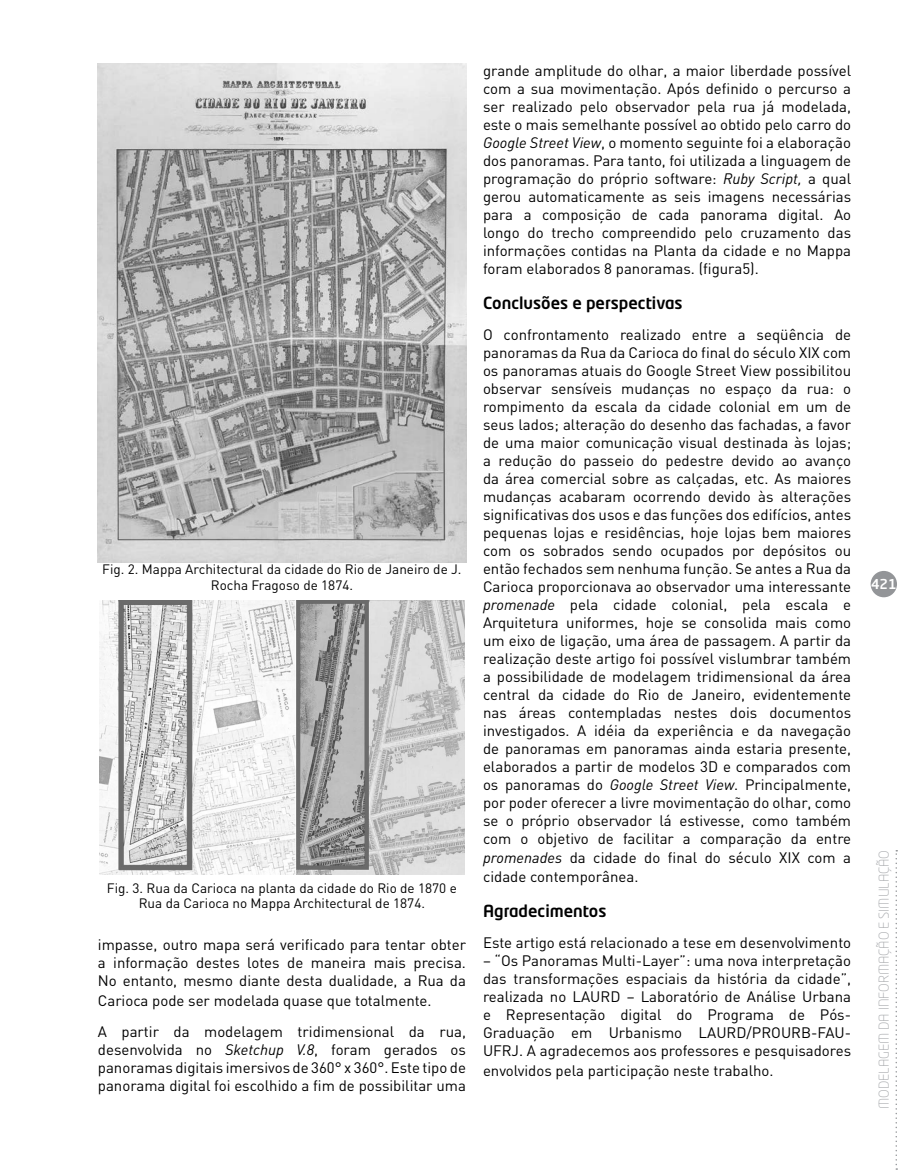
<style>
.page{position:relative;width:915px;height:1170px;background:#fff}
.page>*{position:absolute;margin:0;border:0;box-sizing:border-box;transform-origin:0 0}
.t1{font:500 16.5px "Neo Tech Std";color:#000}
.t2{font:15px/18px "DIN";color:#000;text-align:justify}
.t3{font:13.5px/15px "DIN";color:#000;text-align:center}
.t4{font:300 13.5px "Neo Tech Std";color:#a7a9ac}
.t5{font:500 13.5px "Neo Tech Std";color:#fff}
.s1{font-style:italic}
</style>
<div class="page">
<div style="left:870px;top:571px;width:26px;height:26px;background:#939598;border-radius:50%"></div>
<svg style="left:895px;top:850px;width:1px;height:319px"></svg>
<img style="left:98px;top:64px;width:368px;height:498px">
<img style="left:99px;top:600px;width:365px;height:274px">
<p class="t3" style="left:102px;top:560px;width:361px;line-height:16.5px">Fig. 2. Mappa Architectural da cidade do Rio de Janeiro de J.<br>Rocha Fragoso de 1874.</p>
<p class="t3" style="left:107px;top:880px;width:351px">Fig. 3. Rua da Carioca na planta da cidade do Rio de 1870 e<br>Rua da Carioca no Mappa Architectural de 1874.</p>
<p class="t2" style="left:98px;top:935px;width:369px">impasse, outro mapa será verificado para tentar obter a informação destes lotes de maneira mais precisa.<br>No entanto, mesmo diante desta dualidade, a Rua da</p>
<p class="t2" style="left:98px;top:984px;width:369px;line-height:30.8px">Carioca pode ser modelada quase que totalmente.<br>A partir da modelagem tridimensional da rua,</p>
<p class="t2" style="left:98px;top:1039px;width:369px">desenvolvida no <span class="s1">Sketchup V.8</span>, foram gerados os panoramas digitais imersivos de 360° x 360°. Este tipo de panorama digital foi escolhido a fim de possibilitar uma</p>
<p class="t2" style="left:483px;top:61px;width:369px">grande amplitude do olhar, a maior liberdade possível com a sua movimentação. Após definido o percurso a ser realizado pelo observador pela rua já modelada, este o mais semelhante possível ao obtido pelo carro do <span class="s1">Google Street View</span>, o momento seguinte foi a elaboração dos panoramas. Para tanto, foi utilizada a linguagem de programação do próprio software: <span class="s1">Ruby Script,</span> a qual gerou automaticamente as seis imagens necessárias para a composição de cada panorama digital. Ao longo do trecho compreendido pelo cruzamento das informações contidas na Planta da cidade e no Mappa foram elaborados 8 panoramas. (figura5).</p>
<p class="t1" style="left:483px;top:293px;width:201px">Conclusões e perspectivas</p>
<p class="t2" style="left:483px;top:325px;width:369px">O confrontamento realizado entre a seqüência de panoramas da Rua da Carioca do final do século XIX com os panoramas atuais do Google Street View possibilitou observar sensíveis mudanças no espaço da rua: o rompimento da escala da cidade colonial em um de seus lados; alteração do desenho das fachadas, a favor de uma maior comunicação visual destinada às lojas; a redução do passeio do pedestre devido ao avanço da área comercial sobre as calçadas, etc. As maiores mudanças acabaram ocorrendo devido às alterações significativas dos usos e das funções dos edifícios, antes pequenas lojas e residências, hoje lojas bem maiores com os sobrados sendo ocupados por depósitos ou então fechados sem nenhuma função. Se antes a Rua da Carioca proporcionava ao observador uma interessante <span class="s1">promenade</span> pela cidade colonial, pela escala e Arquitetura uniformes, hoje se consolida mais como um eixo de ligação, uma área de passagem. A partir da realização deste artigo foi possível vislumbrar também a possibilidade de modelagem tridimensional da área central da cidade do Rio de Janeiro, evidentemente nas áreas contempladas nestes dois documentos investigados. A idéia da experiência e da navegação de panoramas em panoramas ainda estaria presente, elaborados a partir de modelos 3D e comparados com os panoramas do <span class="s1">Google Street View</span>. Principalmente, por poder oferecer a livre movimentação do olhar, como se o próprio observador lá estivesse, como também com o objetivo de facilitar a comparação da entre <span class="s1">promenades</span> da cidade do final do século XIX com a</p>
<p class="t2" style="left:483px;top:867px;width:157px">cidade contemporânea.</p>
<p class="t1" style="left:483px;top:900px;width:125px">Agradecimentos</p>
<p class="t2" style="left:483px;top:933px;width:369px">Este artigo está relacionado a tese em desenvolvimento</p>
<p class="t2" style="left:483px;top:951px;width:369px">– “Os Panoramas Multi-Layer”: uma nova interpretação das transformações espaciais da história da cidade”, realizada no LAURD – Laboratório de Análise Urbana e Representação digital do Programa de Pós-Graduação em Urbanismo LAURD/PROURB-FAU-UFRJ. A agradecemos aos professores e pesquisadores</p>
<p class="t2" style="left:483px;top:1060px;width:292px">envolvidos pela participação neste trabalho.</p>
<p class="t5" style="left:870px;top:575px;width:27px">421</p>
<p class="t4" style="left:875px;top:1109px;width:261px;rotate:-90deg">MODELAGEM DA INFORMAÇÃO E SIMULAÇÃO</p>
</div>
